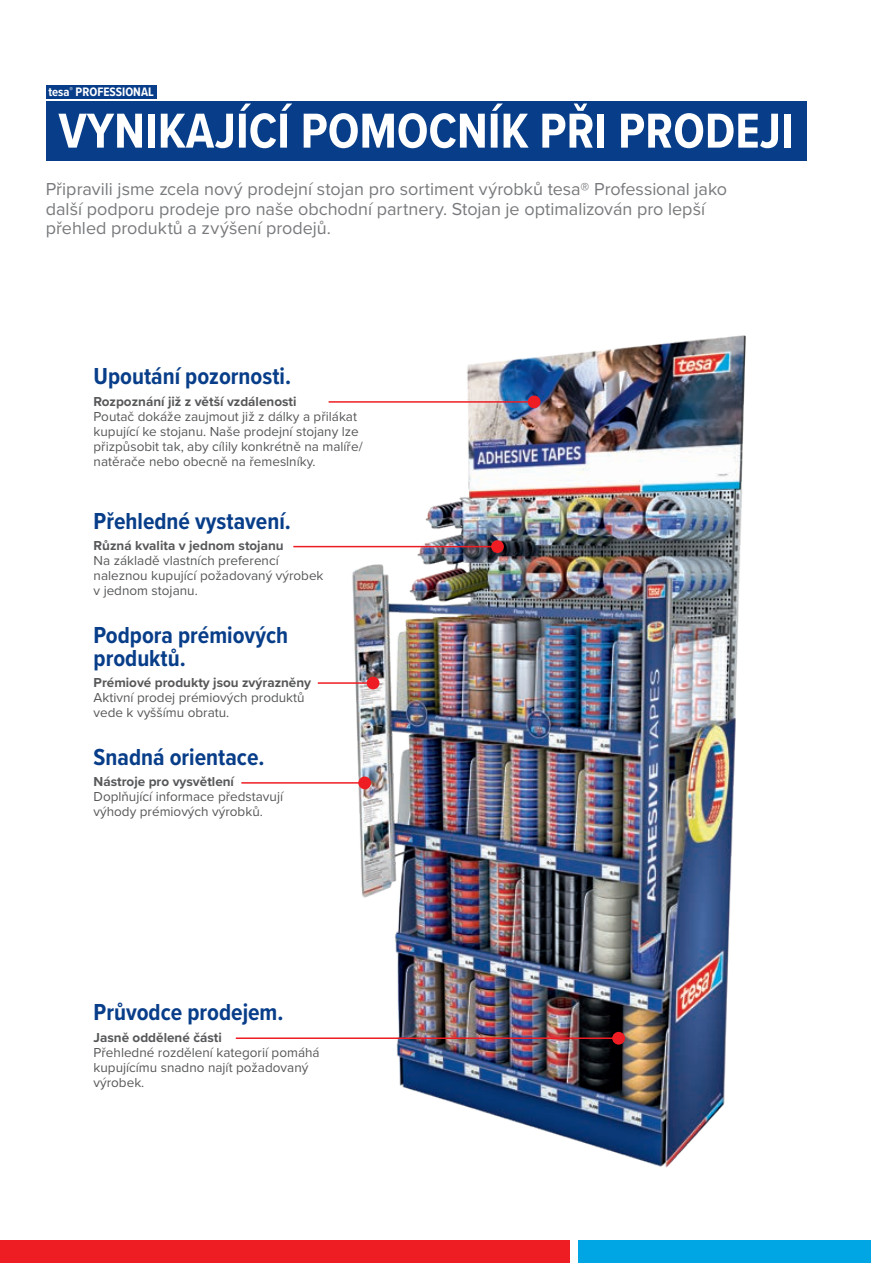
<style>
.page{position:relative;width:872px;height:1263px;background:#fff}
.page>*{position:absolute;margin:0;border:0;box-sizing:border-box;transform-origin:0 0}
.t1{font:700 50.85px "Proxima Nova Cond";color:#fff}
.t2{font:700 24px/22.5px "Proxima Nova Cond";color:#083e89}
.t3{font:18px/19.5px "Proxima Nova";color:#787a7d}
.t4{font:13.5px/15px "Proxima Nova";color:#57585a}
.t5{font:700 13.5px "Proxima Nova";color:#57585a}
.t6{font:700 12.75px "Proxima Nova Cond";color:#fff}
</style>
<div class="page">
<div style="left:46px;top:101px;width:760px;height:59px;background:#083e89"></div>
<div style="left:46px;top:85px;width:110px;height:13px;background:#083e89"></div>
<div style="left:0;top:1240px;width:574px;height:23px;background:#ee1d23"></div>
<div style="left:574px;top:1240px;width:296px;height:23px;background:#00a6e4"></div>
<div style="left:570px;top:1240px;width:8px;height:23px;background:#fff"></div>
<img style="left:321px;top:335px;width:425px;height:833px">
<div style="left:528px;top:395px;width:12px;height:13px;background:#ee1d23;border-radius:50%"></div>
<hr style="left:328px;top:401px;width:206px;height:2px;background:#ee1d23">
<div style="left:612px;top:1032px;width:13px;height:12px;background:#ee1d23;border-radius:50%"></div>
<hr style="left:236px;top:1037px;width:382px;height:2px;background:#ee1d23">
<div style="left:358px;top:776px;width:13px;height:13px;background:#ee1d23;border-radius:50%"></div>
<hr style="left:241px;top:782px;width:124px;height:2px;background:#ee1d23">
<div style="left:491px;top:540px;width:13px;height:13px;background:#ee1d23;border-radius:50%"></div>
<hr style="left:293px;top:546px;width:204px;height:1px;background:#ee1d23">
<div style="left:367px;top:677px;width:12px;height:12px;background:#ee1d23;border-radius:50%"></div>
<hr style="left:318px;top:682px;width:55px;height:2px;background:#ee1d23">
<p class="t6" style="left:48px;top:82px;width:107px">tesa<sup>®</sup> PROFESSIONAL</p>
<h1 class="t1" style="left:59px;top:93px;width:736px">VYNIKAJÍCÍ POMOCNÍK PŘI PRODEJI</h1>
<h3 class="t3" style="left:46px;top:179px;width:683px">Připravili jsme zcela nový prodejní stojan pro sortiment výrobků tesa® Professional jako další podporu prodeje pro naše obchodní partnery. Stojan je optimalizován pro lepší přehled produktů a zvýšení prodejů.</h3>
<h2 class="t2" style="left:94px;top:365px;width:199px">Upoutání pozornosti.</h2>
<p class="t5" style="left:94px;top:391px;width:204px">Rozpoznání již z větší vzdálenosti</p>
<p class="t4" style="left:94px;top:408px;width:271px">Poutač dokáže zaujmout již z dálky a přilákat kupující ke stojanu. Naše prodejní stojany lze přizpůsobit tak, aby cílily konkrétně na malíře/ natěrače nebo obecně na řemeslníky.</p>
<h2 class="t2" style="left:94px;top:509px;width:199px">Přehledné vystavení.</h2>
<p class="t5" style="left:94px;top:535px;width:192px">Různá kvalita v jednom stojanu</p>
<p class="t4" style="left:94px;top:552px;width:231px">Na základě vlastních preferencí naleznou kupující požadovaný výrobek v jednom stojanu.</p>
<h2 class="t2" style="left:94px;top:623px;width:196px">Podpora prémiových produktů.</h2>
<p class="t5" style="left:94px;top:672px;width:219px">Prémiové produkty jsou zvýrazněny</p>
<p class="t4" style="left:94px;top:689px;width:213px">Aktivní prodej prémiových produktů vede k vyššímu obratu.</p>
<h2 class="t2" style="left:94px;top:745px;width:172px">Snadná orientace.</h2>
<p class="t5" style="left:94px;top:771px;width:142px">Nástroje pro vysvětlení</p>
<p class="t4" style="left:94px;top:788px;width:191px">Doplňující informace představují výhody prémiových výrobků.</p>
<h2 class="t2" style="left:94px;top:1001px;width:191px">Průvodce prodejem.</h2>
<p class="t5" style="left:94px;top:1027px;width:130px">Jasně oddělené části</p>
<p class="t4" style="left:94px;top:1044px;width:228px">Přehledné rozdělení kategorií pomáhá kupujícímu snadno najít požadovaný výrobek.</p>
</div>
